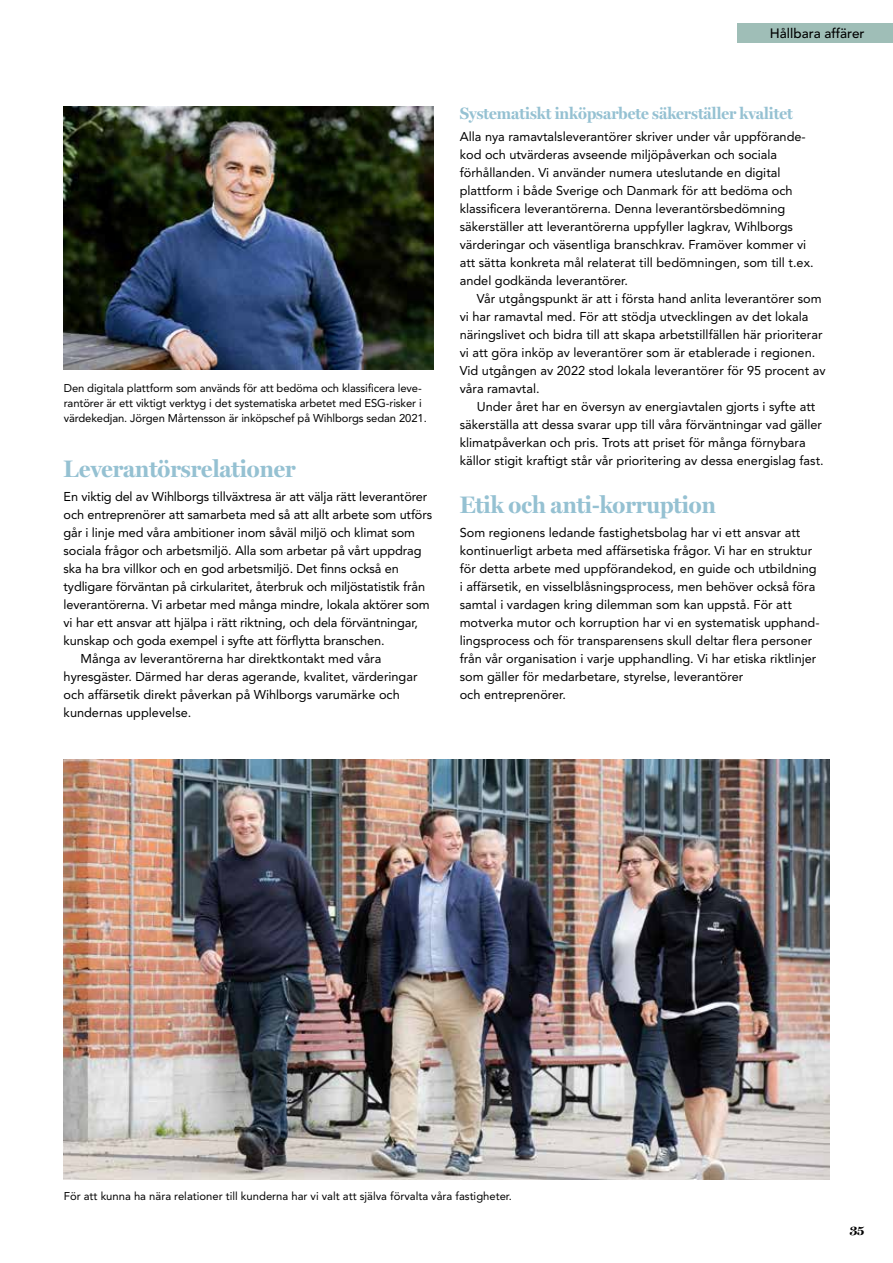
<style>
.page{position:relative;width:893px;height:1263px;background:#fff}
.page>*{position:absolute;margin:0;border:0;box-sizing:border-box;transform-origin:0 0}
.t1{font:700 24px "Miller Display";color:#95c1d2}
.t2{font:700 16.5px "Miller Display";color:#95c1d2}
.t3{font:500 13.5px "Avenir LT Std";color:#000}
.t4{font:700 13.5px "Miller Display";color:#000}
.t5{font:12.75px/18px "Avenir LT Std";color:#000}
.t6{font:11.25px/15px "Avenir LT Std";letter-spacing:-.01em;color:#000}
</style>
<div class="page">
<div style="left:737px;top:23px;width:156px;height:20px;background:#9fbeb7"></div>
<img style="left:64px;top:106px;width:369px;height:264px">
<img style="left:64px;top:759px;width:765px;height:420px">
<p class="t6" style="left:64px;top:380px;width:364px">Den digitala plattform som används för att bedöma och klassificera leve&shy;rantörer är ett viktigt verktyg i det systematiska arbetet med ESG-risker i värdekedjan. Jörgen Mårtensson är inköpschef på Wihlborgs sedan 2021.</p>
<h1 class="t1" style="left:64px;top:455px;width:233px">Leverantörsrelationer</h1>
<p class="t5" style="left:64px;top:487px;width:365px">En viktig del av Wihlborgs tillväxtresa är att välja rätt leverantörer</p>
<p class="t5" style="left:64px;top:505px;width:370px">och entreprenörer att samarbeta med så att allt arbete som utförs</p>
<p class="t5" style="left:64px;top:523px;width:353px">går i linje med våra ambitioner inom såväl miljö och klimat som</p>
<p class="t5" style="left:64px;top:541px;width:359px">sociala frågor och arbetsmiljö. Alla som arbetar på vårt uppdrag</p>
<p class="t5" style="left:64px;top:559px;width:337px">ska ha bra villkor och en god arbetsmiljö. Det finns också en</p>
<p class="t5" style="left:64px;top:577px;width:363px">tydligare förväntan på cirkularitet, återbruk och miljöstatistik från</p>
<p class="t5" style="left:64px;top:595px;width:368px">leverantörerna. Vi arbetar med många mindre, lokala aktörer som</p>
<p class="t5" style="left:64px;top:613px;width:356px">vi har ett ansvar att hjälpa i rätt riktning, och dela förväntningar,</p>
<p class="t5" style="left:64px;top:631px;width:322px">kunskap och goda exempel i syfte att förflytta branschen.</p>
<p class="t5" style="left:81px;top:649px;width:302px">Många av leverantörerna har direktkontakt med våra</p>
<p class="t5" style="left:64px;top:667px;width:355px">hyresgäster. Därmed har deras agerande, kvalitet, värderingar</p>
<p class="t5" style="left:64px;top:685px;width:338px">och affärsetik direkt påverkan på Wihlborgs varumärke och</p>
<p class="t5" style="left:64px;top:703px;width:129px">kundernas upplevelse.</p>
<p class="t3" style="left:770px;top:25px;width:96px">Hållbara affärer</p>
<p class="t2" style="left:460px;top:104px;width:335px">Systematiskt inköpsarbete säkerställer kvalitet</p>
<p class="t5" style="left:460px;top:128px;width:355px">Alla nya ramavtalsleverantörer skriver under vår uppförande&shy;kod och utvärderas avseende miljöpåverkan och sociala förhållanden. Vi använder numera uteslutande en digital plattform i både Sverige och Danmark för att bedöma och klassificera leverantörerna. Denna leverantörsbedömning säkerställer att leverantörerna uppfyller lagkrav, Wihlborgs värderingar och väsentliga branschkrav. Framöver kommer vi att sätta konkreta mål relaterat till bedömningen, som till t.ex. andel godkända leverantörer.</p>
<p class="t5" style="left:460px;top:290px;width:367px;text-indent:17px">Vår utgångspunkt är att i första hand anlita leverantörer som vi har ramavtal med. För att stödja utvecklingen av det lokala näringslivet och bidra till att skapa arbetstillfällen här prioriterar vi att göra inköp av leverantörer som är etablerade i regionen.<br>Vid utgången av 2022 stod lokala leverantörer för 95 procent av våra ramavtal.</p>
<p class="t5" style="left:460px;top:398px;width:365px;text-indent:17px">Under året har en översyn av energiavtalen gjorts i syfte att säkerställa att dessa svarar upp till våra förväntningar vad gäller klimatpåverkan och pris. Trots att priset för många förnybara källor stigit kraftigt står vår prioritering av dessa energislag fast.</p>
<h1 class="t1" style="left:460px;top:491px;width:258px">Etik och anti-korruption</h1>
<p class="t5" style="left:460px;top:523px;width:361px">Som regionens ledande fastighetsbolag har vi ett ansvar att kontinuerligt arbeta med affärsetiska frågor. Vi har en struktur för detta arbete med uppförandekod, en guide och utbildning i affärsetik, en visselblåsningsprocess, men behöver också föra samtal i vardagen kring dilemman som kan uppstå. För att motverka mutor och korruption har vi en systematisk upphand&shy;lingsprocess och för transparensens skull deltar flera personer från vår organisation i varje upphandling. Vi har etiska riktlinjer som gäller för medarbetare, styrelse, leverantörer<br>och entreprenörer.</p>
<p class="t6" style="left:64px;top:1188px;width:450px">För att kunna ha nära relationer till kunderna har vi valt att själva förvalta våra fastigheter.</p>
<p class="t4" style="left:850px;top:1222px;width:16px">35</p>
</div>
